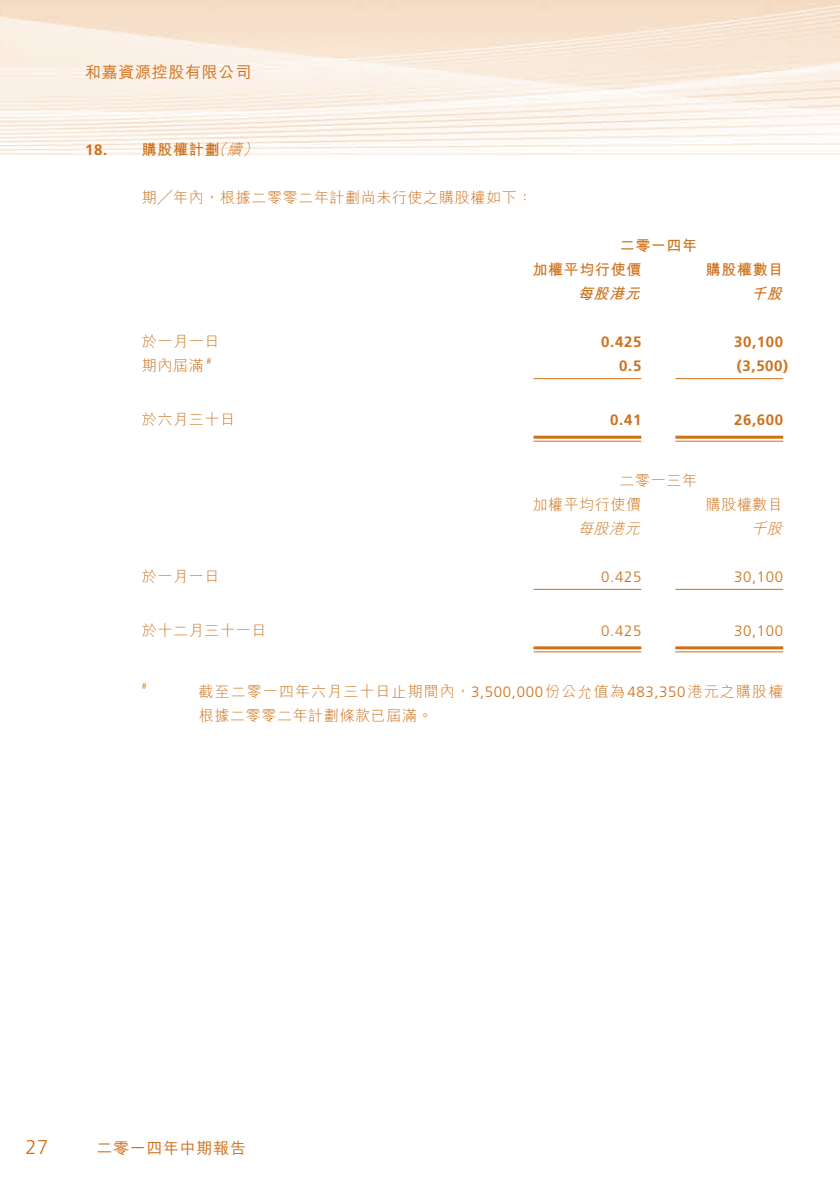
<style>
.page{position:relative;width:840px;height:1191px;background:#fff}
.page>*{position:absolute;margin:0;border:0;box-sizing:border-box;transform-origin:0 0}
.t1{font:300 20px "Frutiger";color:#ce7018}
.t2{font:500 16px "M Hei HK";letter-spacing:.04em;color:#ce7018}
.t3{font:300 15px "M Hei HK";letter-spacing:.04em;color:#ce7018}
.t4{font:300 15px "M Hei HK";letter-spacing:.07em;color:#ce7018}
.t5{font:700 15px "Frutiger";letter-spacing:.04em;color:#ce7018}
.t6{font:700 15px "M Hei HK";letter-spacing:.04em;color:#ce7018}
.t7{font:300 15px "Frutiger";letter-spacing:.04em;color:#ce7018}
.t8{font:italic 300 15px "M Hei HK";color:#ce7018}
.t9{font:italic 700 15px "M Hei HK";color:#ce7018}
.t10{font:300 8.8px "Frutiger";color:#ce7018}
.s1{font-family:"Frutiger"}
</style>
<div class="page">
<img style="left:0;top:0;width:839px;height:653px">
<hr style="left:533px;top:378px;width:108px;height:1px;background:#ce7018">
<hr style="left:675px;top:378px;width:107px;height:1px;background:#ce7018">
<hr style="left:533px;top:436px;width:108px;height:3px;background:#ce7018">
<hr style="left:533px;top:441px;width:108px;height:1px;background:#ce7018">
<hr style="left:675px;top:436px;width:107px;height:3px;background:#ce7018">
<hr style="left:675px;top:441px;width:107px;height:1px;background:#ce7018">
<hr style="left:533px;top:589px;width:108px;height:1px;background:#ce7018">
<hr style="left:675px;top:589px;width:107px;height:1px;background:#ce7018">
<hr style="left:533px;top:646px;width:108px;height:3px;background:#ce7018">
<hr style="left:533px;top:651px;width:108px;height:1px;background:#ce7018">
<hr style="left:675px;top:646px;width:107px;height:3px;background:#ce7018">
<hr style="left:675px;top:651px;width:107px;height:1px;background:#ce7018">
<p class="t2" style="left:85px;top:60px;width:168px">和嘉資源控股有限公司</p>
<p class="t5" style="left:85px;top:141px;width:24px">18.</p>
<p class="t8" style="left:226px;top:139px;width:22px">續</p>
<p class="t8" style="left:211px;top:139px;width:22px">（</p>
<p class="t8" style="left:242px;top:139px;width:22px">(</p>
<p class="t6" style="left:142px;top:139px;width:79px">購股權計劃</p>
<p class="t3" style="left:142px;top:187px;width:392px">期╱年內，根據二零零二年計劃尚未行使之購股權如下：</p>
<p class="t6" style="left:619px;top:235px;width:79px">二零一四年</p>
<p class="t6" style="left:532px;top:259px;width:110px">加權平均行使價</p>
<p class="t9" style="left:577px;top:283px;width:69px">每股港元</p>
<p class="t6" style="left:705px;top:259px;width:79px">購股權數目</p>
<p class="t9" style="left:750px;top:283px;width:37px">千股</p>
<p class="t3" style="left:142px;top:331px;width:79px">於一月一日</p>
<p class="t5" style="left:601px;top:333px;width:42px">0.425</p>
<p class="t5" style="left:733px;top:333px;width:51px">30,100</p>
<p class="t10" style="left:206px;top:356px;width:6px">#</p>
<p class="t3" style="left:142px;top:355px;width:63px">期內屆滿</p>
<p class="t5" style="left:619px;top:357px;width:24px">0.5</p>
<p class="t5" style="left:736px;top:357px;width:53px">)3,500(</p>
<p class="t3" style="left:142px;top:409px;width:95px">於六月三十日</p>
<p class="t5" style="left:610px;top:411px;width:33px">0.41</p>
<p class="t5" style="left:733px;top:411px;width:51px">26,600</p>
<p class="t3" style="left:142px;top:566px;width:79px">於一月一日</p>
<p class="t3" style="left:142px;top:620px;width:126px">於十二月三十一日</p>
<p class="t3" style="left:619px;top:470px;width:79px">二零一三年</p>
<p class="t3" style="left:532px;top:494px;width:110px">加權平均行使價</p>
<p class="t8" style="left:577px;top:518px;width:69px">每股港元</p>
<p class="t3" style="left:705px;top:494px;width:79px">購股權數目</p>
<p class="t8" style="left:750px;top:518px;width:37px">千股</p>
<p class="t7" style="left:601px;top:568px;width:42px">0.425</p>
<p class="t7" style="left:733px;top:568px;width:51px">30,100</p>
<p class="t7" style="left:601px;top:622px;width:42px">0.425</p>
<p class="t7" style="left:733px;top:622px;width:51px">30,100</p>
<p class="t10" style="left:142px;top:681px;width:6px">#</p>
<p class="t4" style="left:198px;top:680px;width:586px">截至二零一四年六月三十日止期間內，<span class="s1">3,500,000</span>份公允值為 <span class="s1">483,350</span> 港元之購股權</p>
<p class="t3" style="left:199px;top:704px;width:235px">根據二零零二年計劃條款已屆滿。</p>
<h1 class="t1" style="left:25px;top:1135px;width:25px">27</h1>
<p class="t2" style="left:96px;top:1136px;width:151px">二零一四年中期報告</p>
</div>
